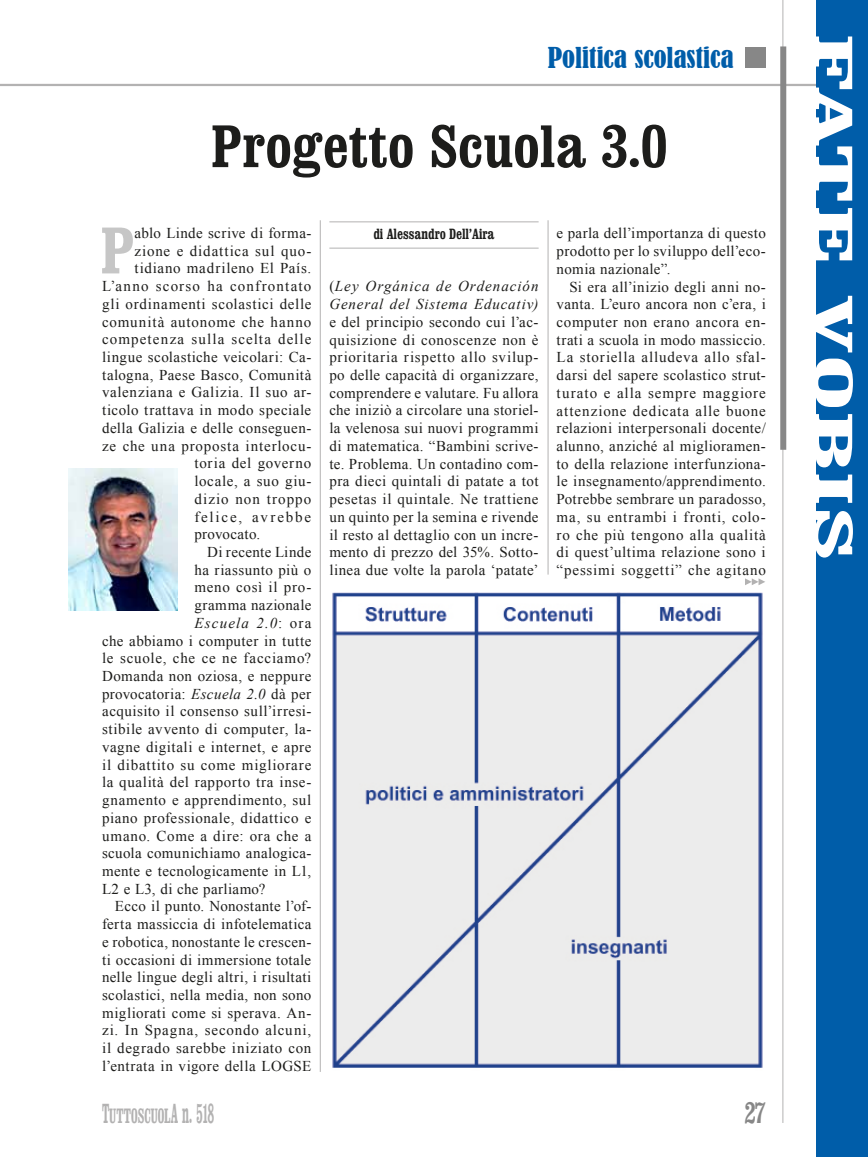
<style>
.page{position:relative;width:868px;height:1157px;background:#fff}
.page>*{position:absolute;margin:0;border:0;box-sizing:border-box;transform-origin:0 0}
.t1{font:700 condensed 66px "Clarendon";color:#c6c6c6}
.t2{font:700 condensed 60px "Clarendon";letter-spacing:.005em;color:#1d1d1b}
.t3{font:700 condensed 54px "Clarendon";color:#fff;scale:2.13 1}
.t4{font:700 condensed 30px "Clarendon";color:#878787;scale:.8 1}
.t5{font:condensed 27px "Bernard";color:#005da9}
.t6{font:700 condensed 21px "Clarendon";letter-spacing:-.015em;color:#b3b2b2;scale:.67 1}
.t7{font:15px/17.7px "Times New Roman";letter-spacing:.035em;color:#1d1d1b;text-align:justify}
.t8{font:15px "Times New Roman";letter-spacing:.055em;color:#1d1d1b}
.t9{font:15px "Times New Roman";letter-spacing:.075em;color:#1d1d1b}
.t10{font:15px "Times New Roman";letter-spacing:.06em;color:#1d1d1b}
.t11{font:15px "Times New Roman";letter-spacing:.08em;color:#1d1d1b}
.t12{font:15px "Times New Roman";letter-spacing:.065em;color:#1d1d1b}
.t13{font:700 condensed 15px "Clarendon";color:#1d1d1b;scale:.9 1}
.t14{font:15px "Times New Roman";letter-spacing:.07em;color:#1d1d1b}
.t15{font:15px "Times New Roman";letter-spacing:.125em;color:#1d1d1b}
.t16{font:italic 15px "Times New Roman";letter-spacing:.08em;color:#1d1d1b}
.s1{font-style:normal}
.s2{font-style:italic}
.s3{font-size:27.9px}
</style>
<div class="page">
<hr style="left:0;top:84px;width:867px;height:2px;background:#b3b2b2">
<div style="left:745px;top:47px;width:20px;height:21px;background:#878787"></div>
<hr style="left:782px;top:0;width:1px;height:1123px;background:#b3b2b2">
<hr style="left:547px;top:220px;width:1px;height:354px;background:#b3b2b2">
<hr style="left:320px;top:220px;width:1px;height:851px;background:#b3b2b2">
<div style="left:780px;top:46px;width:6px;height:404px;background:#878787"></div>
<img style="left:68px;top:468px;width:109px;height:142px">
<hr style="left:329px;top:221px;width:209px;height:1px;background:#b3b2b2">
<hr style="left:329px;top:248px;width:209px;height:1px;background:#b3b2b2">
<img style="left:332px;top:592px;width:431px;height:476px">
<div style="left:816px;top:0;width:51px;height:1157px;background:#005da9"></div>
<svg style="left:745px;top:578px;width:20px;height:7px"></svg>
<h3 class="t5" style="left:547px;top:41px;width:187px">Politica scolastica</h3>
<p class="t2" style="left:211px;top:110px;width:457px">Progetto Scuola 3.0</p>
<p class="t1" style="left:100px;top:210px;width:34px">P</p>
<p class="t7" style="left:135px;top:224px;width:178px">ablo Linde scrive di forma-</p>
<p class="t8" style="left:135px;top:241px;width:178px">zione e didattica sul quo-</p>
<p class="t7" style="left:135px;top:259px;width:178px">tidiano madrileno El País.</p>
<p class="t11" style="left:102px;top:276px;width:211px">L’anno scorso ha confrontato</p>
<p class="t7" style="left:102px;top:295px;width:211px">gli ordinamenti scolastici delle</p>
<p class="t7" style="left:102px;top:312px;width:211px">comunità autonome che hanno</p>
<p class="t9" style="left:102px;top:329px;width:211px">competenza sulla scelta delle</p>
<p class="t7" style="left:102px;top:348px;width:211px">lingue scolastiche veicolari: Ca-</p>
<p class="t7" style="left:102px;top:366px;width:211px">talogna, Paese Basco, Comunità</p>
<p class="t7" style="left:102px;top:383px;width:211px">valenziana e Galizia. Il suo ar-</p>
<p class="t7" style="left:102px;top:401px;width:211px">ticolo trattava in modo speciale</p>
<p class="t7" style="left:102px;top:419px;width:211px">della Galizia e delle conseguen-</p>
<p class="t8" style="left:102px;top:435px;width:211px">ze che una proposta interlocu-</p>
<p class="t7" style="left:194px;top:454px;width:118px">toria del governo</p>
<p class="t7" style="left:194px;top:472px;width:118px">locale, a suo giu-</p>
<p class="t14" style="left:194px;top:489px;width:118px">dizio non troppo</p>
<p class="t15" style="left:194px;top:506px;width:118px">felice, avrebbe</p>
<p class="t7" style="left:194px;top:525px;width:67px">provocato.</p>
<p class="t7" style="left:207px;top:543px;width:106px">Di recente Linde</p>
<p class="t7" style="left:194px;top:560px;width:118px">ha riassunto più o</p>
<p class="t7" style="left:194px;top:578px;width:118px">meno così il pro-</p>
<p class="t7" style="left:194px;top:596px;width:118px">gramma nazionale</p>
<p class="t16" style="left:194px;top:612px;width:118px">Escuela 2.0<span class="s1">: ora</span></p>
<p class="t7" style="left:102px;top:631px;width:211px">che abbiamo i computer in tutte</p>
<p class="t7" style="left:102px;top:649px;width:211px">le scuole, che ce ne facciamo?</p>
<p class="t7" style="left:102px;top:667px;width:211px">Domanda non oziosa, e neppure</p>
<p class="t7" style="left:102px;top:684px;width:211px">provocatoria: <span class="s2">Escuela 2.0</span> dà per</p>
<p class="t7" style="left:102px;top:702px;width:211px">acquisito il consenso sull’irresi-</p>
<p class="t7" style="left:102px;top:720px;width:211px">stibile avvento di computer, la-</p>
<p class="t7" style="left:102px;top:738px;width:211px">vagne digitali e internet, e apre</p>
<p class="t8" style="left:102px;top:754px;width:211px">il dibattito su come migliorare</p>
<p class="t7" style="left:102px;top:773px;width:211px">la qualità del rapporto tra inse-</p>
<p class="t7" style="left:102px;top:791px;width:211px">gnamento e apprendimento, sul</p>
<p class="t7" style="left:102px;top:808px;width:211px">piano professionale, didattico e</p>
<p class="t7" style="left:102px;top:826px;width:211px">umano. Come a dire: ora che a</p>
<p class="t7" style="left:102px;top:844px;width:211px">scuola comunichiamo analogica-</p>
<p class="t7" style="left:102px;top:862px;width:211px">mente e tecnologicamente in L1,</p>
<p class="t7" style="left:102px;top:879px;width:165px">L2 e L3, di che parliamo?</p>
<p class="t7" style="left:115px;top:897px;width:198px">Ecco il punto. Nonostante l’of-</p>
<p class="t7" style="left:102px;top:915px;width:211px">ferta massiccia di infotelematica</p>
<p class="t7" style="left:102px;top:932px;width:211px">e robotica, nonostante le crescen-</p>
<p class="t7" style="left:102px;top:950px;width:211px">ti occasioni di immersione totale</p>
<p class="t7" style="left:102px;top:968px;width:211px">nelle lingue degli altri, i risultati</p>
<p class="t7" style="left:102px;top:986px;width:211px">scolastici, nella media, non sono</p>
<p class="t7" style="left:102px;top:1003px;width:211px">migliorati come si sperava. An-</p>
<p class="t10" style="left:102px;top:1020px;width:211px">zi. In Spagna, secondo alcuni,</p>
<p class="t7" style="left:102px;top:1039px;width:211px">il degrado sarebbe iniziato con</p>
<p class="t7" style="left:102px;top:1056px;width:211px">l’entrata in vigore della LOGSE</p>
<p class="t13" style="left:373px;top:225px;width:136px">di Alessandro Dell’Aira</p>
<p class="t7" style="left:329px;top:277px;width:211px">(<span class="s2">Ley Orgánica de Ordenación General del Sistema Educativ) </span>e del principio secondo cui l’ac&shy;quisizione di conoscenze non è prioritaria rispetto allo svilup&shy;po delle capacità di organizzare, comprendere e valutare<span class="s2">.</span> Fu allora che iniziò a circolare una storiel&shy;la velenosa sui nuovi programmi di matematica. “Bambini scrive&shy;te. Problema. Un contadino com&shy;pra dieci quintali di patate a tot pesetas il quintale. Ne trattiene un quinto per la semina e rivende il resto al dettaglio con un incre&shy;mento di prezzo del 35%. Sotto&shy;linea due volte la parola ‘patate’</p>
<p class="t7" style="left:556px;top:224px;width:211px">e parla dell’importanza di questo</p>
<p class="t7" style="left:556px;top:242px;width:211px">prodotto per lo sviluppo dell’eco-</p>
<p class="t7" style="left:556px;top:260px;width:115px">nomia nazionale”.</p>
<p class="t7" style="left:569px;top:277px;width:198px">Si era all’inizio degli anni no-</p>
<p class="t7" style="left:556px;top:295px;width:211px">vanta. L’euro ancora non c’era, i</p>
<p class="t7" style="left:556px;top:313px;width:211px">computer non erano ancora en-</p>
<p class="t7" style="left:556px;top:330px;width:211px">trati a scuola in modo massiccio.</p>
<p class="t8" style="left:556px;top:347px;width:211px">La storiella alludeva allo sfal-</p>
<p class="t7" style="left:556px;top:366px;width:211px">darsi del sapere scolastico strut-</p>
<p class="t12" style="left:556px;top:383px;width:211px">turato e alla sempre maggiore</p>
<p class="t8" style="left:556px;top:400px;width:211px">attenzione dedicata alle buone</p>
<p class="t7" style="left:556px;top:419px;width:211px">relazioni interpersonali docente/</p>
<p class="t7" style="left:556px;top:437px;width:211px">alunno, anziché al miglioramen-</p>
<p class="t7" style="left:556px;top:454px;width:211px">to della relazione interfunziona-</p>
<p class="t7" style="left:556px;top:472px;width:211px">le insegnamento/apprendimento.</p>
<p class="t7" style="left:556px;top:490px;width:211px">Potrebbe sembrare un paradosso,</p>
<p class="t8" style="left:556px;top:507px;width:211px">ma, su entrambi i fronti, colo-</p>
<p class="t7" style="left:556px;top:525px;width:211px">ro che più tengono alla qualità</p>
<p class="t7" style="left:556px;top:543px;width:211px">di quest’ultima relazione sono i</p>
<p class="t8" style="left:556px;top:560px;width:211px">“pessimi soggetti” che agitano</p>
<p class="t6" style="left:102px;top:1103px;width:168px"><span class="s3">T</span>uttoscuol<span class="s3">A n. 518</span></p>
<p class="t4" style="left:744px;top:1094px;width:28px">27</p>
<p class="t3" style="left:866px;top:34px;width:245px;rotate:90deg">FATE VOBIS</p>
</div>
